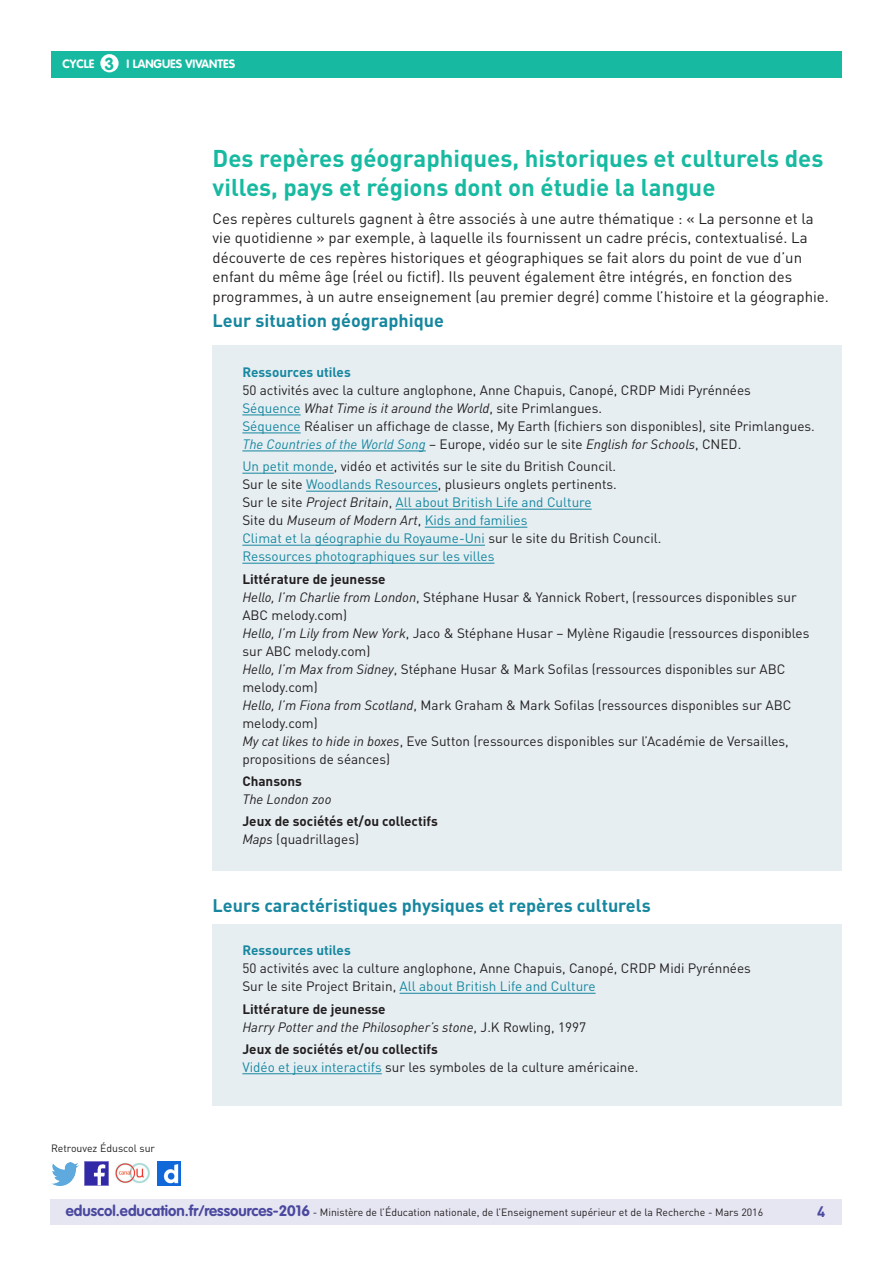
<style>
.page{position:relative;width:893px;height:1263px;background:#fff}
.page>*{position:absolute;margin:0;border:0;box-sizing:border-box;transform-origin:0 0}
._03_Titre_de_niveau{font:700 24px/28.8px "DIN Pro";color:#17baa1}
._04_Titre_de_niveau{font:700 18px "DIN Pro";color:#16879f}
.t1{font:700 17.25px "VAG Rounded Std";color:#17baa1}
._06_Texte_courant{font:15px/19.5px "DIN Pro";color:#231f20}
.t2{font:700 15px "DIN Pro";color:#4a489e}
._15_texte_encadré{font:13.5px/18px "DIN Pro";color:#231f20}
._15_texte_encadré-2{font:13.5px "DIN Pro";color:#16879f}
._15_texte_encadré-3{font:italic 13.5px "DIN Pro";color:#231f20}
._15_Sous_titre_encad{font:700 13.5px "DIN Pro";color:#231f20}
._15_Titre_encadré{font:700 13.5px "DIN Pro";color:#16879f}
.t3{font:700 12px "VAG Rounded Std";color:#fff}
.t4{font:10.5px "DIN Pro";color:#231f20}
.s1{font-style:normal;color:#16879f}
.s2{font-style:normal}
.s3{color:#16879f}
.s4{font-style:italic;color:#16879f}
.s5{font-style:italic}
.s6{color:#231f20}
.s7{font-style:italic;color:#231f20}
.s8{font-family:"VAG Rounded Std";font-weight:700;font-size:15px;color:#4a489e}
</style>
<div class="page">
<div style="left:50px;top:1199px;width:791px;height:26px;background:#e6e5f2"></div>
<div style="left:51px;top:51px;width:791px;height:27px;background:#17baa1"></div>
<div style="left:100px;top:54px;width:19px;height:18px;background:#fff;border-radius:50%"></div>
<img style="left:85px;top:1162px;width:23px;height:23px">
<img style="left:51px;top:1163px;width:28px;height:22px">
<img style="left:158px;top:1162px;width:22px;height:23px">
<img style="left:115px;top:1163px;width:35px;height:21px">
<div style="left:213px;top:345px;width:629px;height:526px;background:#e6eef2"></div>
<hr style="left:242px;top:415px;width:59px;height:1px;background:#16879f">
<hr style="left:242px;top:433px;width:59px;height:1px;background:#16879f">
<hr style="left:242px;top:451px;width:184px;height:1px;background:#16879f">
<hr style="left:242px;top:473px;width:92px;height:1px;background:#16879f">
<hr style="left:306px;top:491px;width:132px;height:1px;background:#16879f">
<hr style="left:396px;top:509px;width:196px;height:1px;background:#16879f">
<hr style="left:425px;top:527px;width:102px;height:1px;background:#16879f">
<hr style="left:242px;top:545px;width:243px;height:1px;background:#16879f">
<hr style="left:242px;top:563px;width:252px;height:1px;background:#16879f">
<div style="left:213px;top:924px;width:629px;height:182px;background:#e6eef2"></div>
<hr style="left:400px;top:993px;width:196px;height:1px;background:#16879f">
<hr style="left:242px;top:1073px;width:140px;height:1px;background:#16879f">
<p class="t1" style="left:105px;top:53px;width:11px">3</p>
<p class="t3" style="left:63px;top:57px;width:33px">CYCLE</p>
<p class="t3" style="left:127px;top:57px;width:110px">I LANGUES VIVANTES</p>
<p class="_03_Titre_de_niveau" style="left:213px;top:143px;width:612px">Des repères géographiques, historiques et culturels des villes, pays et régions dont on étudie la langue</p>
<p class="_06_Texte_courant" style="left:213px;top:208px;width:618px">Ces repères culturels gagnent à être associés à une autre thématique : « La personne et la vie quotidienne » par exemple, à laquelle ils fournissent un cadre précis, contextualisé. La découverte de ces repères historiques et géographiques se fait alors du point de vue d’un enfant du même âge (réel ou fictif). Ils peuvent également être intégrés, en fonction des programmes, à un autre enseignement (au premier degré) comme l’histoire et la géographie.</p>
<p class="_04_Titre_de_niveau" style="left:213px;top:309px;width:233px">Leur situation géographique</p>
<p class="_15_Titre_encadré" style="left:242px;top:363px;width:110px">Ressources utiles</p>
<p class="_15_texte_encadré" style="left:242px;top:381px;width:510px">50 activités avec la culture anglophone, Anne Chapuis, Canopé, CRDP Midi Pyrénnées</p>
<p class="_15_texte_encadré-3" style="left:242px;top:400px;width:361px"><span class="s1">Séquence</span> What Time is it around the World<span class="s2">, site Primlangues.</span></p>
<p class="_15_texte_encadré" style="left:242px;top:417px;width:574px"><span class="s3">Séquence</span> Réaliser un affichage de classe, My Earth (fichiers son disponibles), site Primlangues.</p>
<p class="_15_texte_encadré" style="left:242px;top:435px;width:500px"><span class="s4">The Countries of the World Song</span> – Europe, vidéo sur le site <span class="s5">English for Schools</span>, CNED.</p>
<p class="_15_texte_encadré" style="left:242px;top:457px;width:375px"><span class="s3">Un petit monde</span>, vidéo et activités sur le site du British Council.</p>
<p class="_15_texte_encadré" style="left:242px;top:475px;width:376px">Sur le site <span class="s3">Woodlands Resources</span>, plusieurs onglets pertinents.</p>
<p class="_15_texte_encadré-2" style="left:242px;top:494px;width:351px"><span class="s6">Sur le site</span> <span class="s7">Project Britain</span><span class="s6">,</span> All about British Life and Culture</p>
<p class="_15_texte_encadré-3" style="left:242px;top:512px;width:286px"><span class="s2">Site du</span> Museum of Modern Art<span class="s2">,</span> <span class="s1">Kids and families</span></p>
<p class="_15_texte_encadré-2" style="left:242px;top:530px;width:421px">Climat et la géographie du Royaume-Uni <span class="s6">sur le site du British Council.</span></p>
<p class="_15_texte_encadré-2" style="left:242px;top:548px;width:254px">Ressources photographiques sur les villes</p>
<p class="_15_Sous_titre_encad" style="left:242px;top:570px;width:145px">Littérature de jeunesse</p>
<p class="_15_texte_encadré" style="left:242px;top:587px;width:556px"><span class="s5">Hello, I’m Charlie from London</span>, Stéphane Husar &amp; Yannick Robert, (ressources disponibles sur<br>ABC melody.com)</p>
<p class="_15_texte_encadré" style="left:242px;top:623px;width:569px"><span class="s5">Hello, I’m Lily from New York</span>, Jaco &amp; Stéphane Husar – Mylène Rigaudie (ressources disponibles sur ABC melody.com)</p>
<p class="_15_texte_encadré" style="left:242px;top:659px;width:544px"><span class="s5">Hello, I’m Max from Sidney</span>, Stéphane Husar &amp; Mark Sofilas (ressources disponibles sur ABC melody.com)</p>
<p class="_15_texte_encadré" style="left:242px;top:695px;width:551px"><span class="s5">Hello, I’m Fiona from Scotland</span>, Mark Graham &amp; Mark Sofilas (ressources disponibles sur ABC melody.com)</p>
<p class="_15_texte_encadré" style="left:242px;top:731px;width:548px"><span class="s5">My cat likes to hide in boxes</span>, Eve Sutton (ressources disponibles sur l’Académie de Versailles, propositions de séances)</p>
<p class="_15_Sous_titre_encad" style="left:242px;top:772px;width:61px">Chansons</p>
<p class="_15_texte_encadré-3" style="left:242px;top:791px;width:91px">The London zoo</p>
<p class="_15_Sous_titre_encad" style="left:242px;top:812px;width:197px">Jeux de sociétés et/ou collectifs</p>
<p class="_15_texte_encadré" style="left:242px;top:830px;width:118px"><span class="s5">Maps</span> (quadrillages)</p>
<p class="_04_Titre_de_niveau" style="left:213px;top:894px;width:440px">Leurs caractéristiques physiques et repères culturels</p>
<p class="t4" style="left:51px;top:1141px;width:106px">Retrouvez Éduscol sur</p>
<p class="_15_Titre_encadré" style="left:242px;top:942px;width:110px">Ressources utiles</p>
<p class="_15_texte_encadré" style="left:242px;top:959px;width:510px">50 activités avec la culture anglophone, Anne Chapuis, Canopé, CRDP Midi Pyrénnées</p>
<p class="_15_texte_encadré-2" style="left:242px;top:978px;width:355px"><span class="s6">Sur le site Project Britain,</span> All about British Life and Culture</p>
<p class="_15_Sous_titre_encad" style="left:242px;top:1000px;width:145px">Littérature de jeunesse</p>
<p class="_15_texte_encadré-3" style="left:242px;top:1018px;width:345px">Harry Potter and the Philosopher’s stone<span class="s2">, J.K Rowling, 1997</span></p>
<p class="_15_Sous_titre_encad" style="left:242px;top:1040px;width:197px">Jeux de sociétés et/ou collectifs</p>
<p class="_15_texte_encadré" style="left:242px;top:1058px;width:397px"><span class="s3">Vidéo et jeux interactifs</span> sur les symboles de la culture américaine.</p>
<p class="t4" style="left:66px;top:1205px;width:699px"><span class="s8">eduscol.education.fr/ressources-2016</span> - Ministère de l’Éducation nationale, de l’Enseignement supérieur et de la Recherche - Mars 2016</p>
<p class="t2" style="left:817px;top:1201px;width:10px">4</p>
</div>
